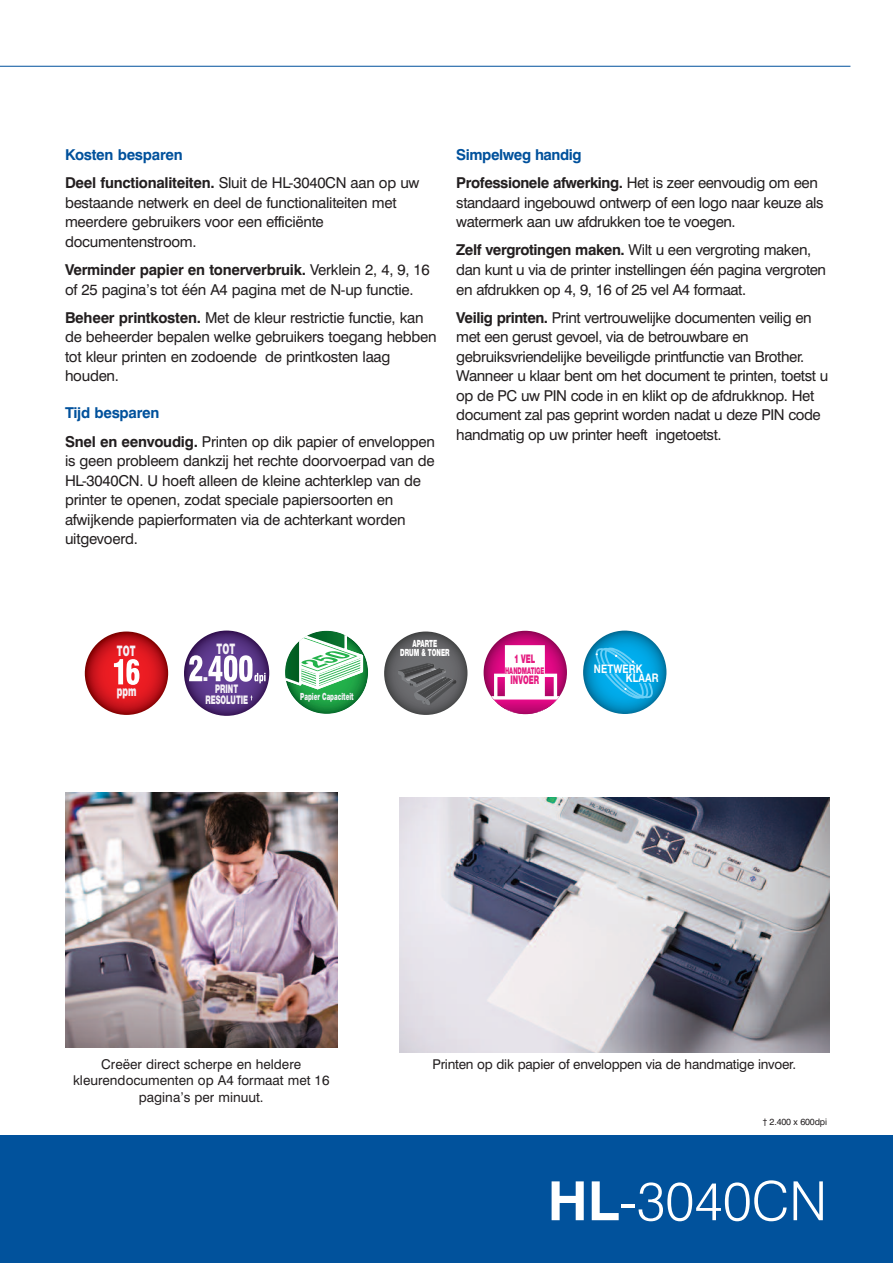
<style>
.page{position:relative;width:893px;height:1263px;background:#fff}
.page>*{position:absolute;margin:0;border:0;box-sizing:border-box;transform-origin:0 0}
.t1{font:300 54px "Swiss 721 BT";color:#fff}
.t2{font:34.35px "Helvetica Neue LT Com";color:#f2eff5}
.t3{font:15px/19.5px "Swiss 721 BT";letter-spacing:-.015em;color:#231f20}
.t4{font:700 15px/28.5px "Swiss 721 BT";letter-spacing:-.03em;color:#231f20}
.t5{font:900 14.55px "Helvetica Neue LT Com";color:#f5f1f7;scale:.6 1}
.t6{font:13.5px/16.5px "Swiss 721 BT";color:#231f20;text-align:center}
.t7{font:900 11.85px/10.2px "Helvetica Neue LT Com";color:#f5f1f7;text-align:center;scale:.6 1}
.t8{font:700 11.85px "Helvetica Neue LT Com";letter-spacing:.015em;color:#fff;scale:.8 1}
.t9{font:900 11.85px "Helvetica Neue LT Com";color:#e51c81;scale:.6 1}
.t10{font:900 9.9px "Helvetica Neue LT Com";color:#f5f1f7;scale:.6 1}
.t11{font:900 9.9px/9.3px "Helvetica Neue LT Com";color:#fff;text-align:center;scale:.6 1}
.t12{font:900 9.3px "Helvetica Neue LT Com";color:#e51c81;scale:.6 1}
.t13{font:9px "Swiss 721 BT";letter-spacing:-.015em;color:#231f20}
.s1{font-weight:700;color:#01519c}
.s2{font-weight:700}
.s3{color:#01519c}
.s4{font-weight:400}
</style>
<div class="page">
<svg style="left:85px;top:631px;width:83px;height:84px;background:#c7151b"></svg>
<svg style="left:384px;top:631px;width:84px;height:84px;background:#606063"></svg>
<svg style="left:398px;top:663px;width:58px;height:42px;background:#616264"></svg>
<svg style="left:114px;top:659px;width:25px;height:26px"></svg>
<svg style="left:583px;top:630px;width:83px;height:84px;background:#0494ca"></svg>
<svg style="left:285px;top:630px;width:83px;height:84px"></svg>
<svg style="left:483px;top:630px;width:84px;height:84px;background:#c11678"></svg>
<svg style="left:604px;top:673px;width:49px;height:26px"></svg>
<svg style="left:595px;top:648px;width:41px;height:16px"></svg>
<div style="left:506px;top:646px;width:38px;height:55px;background:#fff"></div>
<div style="left:505px;top:645px;width:40px;height:57px;border:2px solid #fff"></div>
<svg style="left:483px;top:675px;width:84px;height:39px"></svg>
<svg style="left:285px;top:631px;width:80px;height:61px"></svg>
<div style="left:282px;top:628px;width:89px;height:88px;border:2px solid #fff;border-radius:50%"></div>
<svg style="left:184px;top:630px;width:85px;height:86px;background:#53317d"></svg>
<svg style="left:189px;top:655px;width:13px;height:26px"></svg>
<svg style="left:208px;top:655px;width:58px;height:28px"></svg>
<svg style="left:250px;top:695px;width:3px;height:5px"></svg>
<img style="left:400px;top:797px;width:429px;height:256px">
<img style="left:65px;top:792px;width:272px;height:255px">
<div style="left:0;top:1136px;width:893px;height:127px;background:#01529c"></div>
<hr style="left:0;top:66px;width:850px;height:1px;background:#01519c">
<p class="t3" style="left:65px;top:142px;width:356px;line-height:28.5px"><span class="s1">Kosten besparen<br></span><span class="s2">Deel functionaliteiten.</span> Sluit de HL-3040CN aan op uw</p>
<p class="t3" style="left:65px;top:194px;width:333px">bestaande netwerk en deel de functionaliteiten met meerdere gebruikers voor een efficiënte documentenstroom.</p>
<p class="t3" style="left:65px;top:261px;width:366px"><span class="s2">Verminder papier en tonerverbruik.</span> Verklein 2, 4, 9, 16 of 25 pagina’s tot één A4 pagina met de N-up functie.</p>
<p class="t3" style="left:65px;top:309px;width:373px"><span class="s2">Beheer printkosten.</span> Met de kleur restrictie functie, kan de beheerder bepalen welke gebruikers toegang hebben tot kleur printen en zodoende de printkosten laag houden.</p>
<p class="t3" style="left:65px;top:400px;width:371px;line-height:28.5px"><span class="s1">Tijd besparen<br></span><span class="s2">Snel en eenvoudig.</span> Printen op dik papier of enveloppen</p>
<p class="t3" style="left:65px;top:453px;width:371px">is geen probleem dankzij het rechte doorvoerpad van de HL-3040CN. U hoeft alleen de kleine achterklep van de printer te openen, zodat speciale papiersoorten en afwijkende papierformaten via de achterkant worden uitgevoerd.</p>
<p class="t4" style="left:456px;top:142px;width:363px"><span class="s3">Simpelweg handig<br></span>Professionele afwerking. <span class="s4">Het is zeer eenvoudig om een</span></p>
<p class="t3" style="left:456px;top:194px;width:369px">standaard ingebouwd ontwerp of een logo naar keuze als watermerk aan uw afdrukken toe te voegen.</p>
<p class="t3" style="left:456px;top:242px;width:371px"><span class="s2">Zelf vergrotingen maken.</span> Wilt u een vergroting maken, dan kunt u via de printer instellingen één pagina vergroten en afdrukken op 4, 9, 16 of 25 vel A4 formaat.</p>
<p class="t3" style="left:456px;top:309px;width:373px"><span class="s2">Veilig printen.</span> Print vertrouwelijke documenten veilig en met een gerust gevoel, via de betrouwbare en gebruiksvriendelijke beveiligde printfunctie van Brother.<br>Wanneer u klaar bent om het document te printen, toetst u op de PC uw PIN code in en klikt op de afdrukknop. Het document zal pas geprint worden nadat u deze PIN code handmatig op uw printer heeft ingetoetst.</p>
<p class="t5" style="left:117px;top:642px;width:32px">TOT</p>
<p class="t5" style="left:117px;top:682px;width:34px">ppm</p>
<p class="t11" style="left:400px;top:639px;width:84px">APARTE<br>DRUM &amp; TONER</p>
<p class="t5" style="left:217px;top:640px;width:32px">TOT</p>
<p class="t7" style="left:205px;top:684px;width:73px">PRINT<br>RESOLUTIE</p>
<p class="t10" style="left:300px;top:690px;width:91px">Papier Capaciteit</p>
<p class="t9" style="left:514px;top:652px;width:37px">1 VEL</p>
<p class="t12" style="left:505px;top:665px;width:67px">HANDMATIGE</p>
<p class="t9" style="left:511px;top:673px;width:49px">INVOER</p>
<p class="t8" style="left:594px;top:661px;width:62px">NETWERK</p>
<h2 class="t2" style="left:201px;top:648px;width:11px">.</h2>
<p class="t8" style="left:626px;top:671px;width:43px">KLAAR</p>
<p class="t6" style="left:73px;top:1057px;width:258px">Creëer direct scherpe en heldere kleurendocumenten op A4 formaat met 16 pagina’s per minuut.</p>
<p class="t6" style="left:432px;top:1057px;width:365px">Printen op dik papier of enveloppen via de handmatige invoer.</p>
<p class="t13" style="left:763px;top:1119px;width:66px">† 2.400 x 600dpi</p>
<h1 class="t1" style="left:548px;top:1181px;width:281px"><span class="s2">HL</span>-3040CN</h1>
</div>
